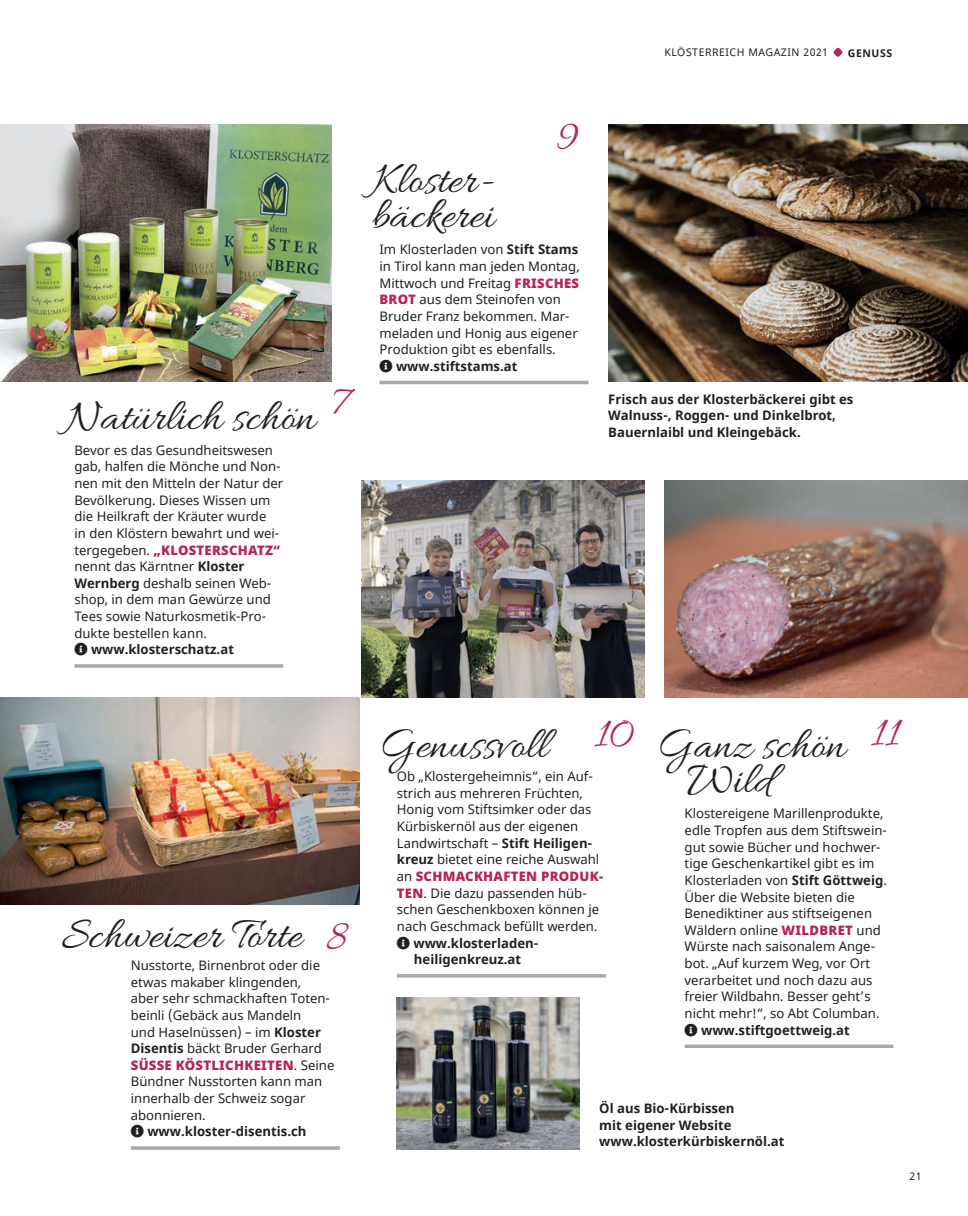
<style>
.page{position:relative;width:968px;height:1216px;background:#fff}
.page>*{position:absolute;margin:0;border:0;box-sizing:border-box;transform-origin:0 0}
.t1{font:45.5px/35px "Allura";color:#231f20}
.t2{font:45.5px "Allura";color:#b62654}
.t3{font:13.12px/16.6px "Noto Sans";color:#231f20}
.t4{font:700 13.12px/16.6px "Noto Sans";color:#231f20}
.t5{font:10.5px "Noto Sans";letter-spacing:.05em;color:#231f20}
.t6{font:700 10.5px "Noto Sans";letter-spacing:.05em;color:#231f20}
.s1{font-weight:900;color:#b62654}
.s2{font-weight:700}
</style>
<div class="page">
<svg style="left:833px;top:48px;width:10px;height:10px"></svg>
<img style="left:0;top:124px;width:331px;height:257px">
<img style="left:0;top:697px;width:359px;height:207px">
<img style="left:608px;top:124px;width:359px;height:257px">
<img style="left:664px;top:480px;width:303px;height:217px">
<img style="left:361px;top:480px;width:283px;height:217px">
<img style="left:397px;top:997px;width:182px;height:152px">
<hr style="left:74px;top:664px;width:209px;height:3px;background:#a8a9ad">
<hr style="left:131px;top:1146px;width:209px;height:3px;background:#a8a9ad">
<hr style="left:379px;top:381px;width:209px;height:3px;background:#a8a9ad">
<hr style="left:397px;top:974px;width:208px;height:3px;background:#a8a9ad">
<hr style="left:684px;top:1044px;width:209px;height:3px;background:#a8a9ad">
<h1 class="t1" style="left:65px;top:403px;width:252px">Natürlich schön</h1>
<p class="t3" style="left:74px;top:442px;width:210px">Bevor es das Gesundheitswesen gab, halfen die Mönche und Non&shy;nen mit den Mitteln der Natur der<br>Bevölkerung. Dieses Wissen um die Heilkraft der Kräuter wurde<br>in den Klöstern bewahrt und wei&shy;tergegeben. <span class="s1">„KLOSTERSCHATZ“ </span>nennt das Kärntner <span class="s2">Kloster<br>Wernberg</span> deshalb seinen Web&shy;shop, in dem man Gewürze und<br>Tees sowie Naturkosmetik-Pro&shy;dukte bestellen kann.</p>
<p class="t4" style="left:91px;top:641px;width:144px">www.klosterschatz.at</p>
<h1 class="t1" style="left:372px;top:166px;width:124px">Kloster&shy;bäckerei</h1>
<h1 class="t2" style="left:555px;top:111px;width:24px">9</h1>
<h1 class="t2" style="left:329px;top:376px;width:20px">7</h1>
<p class="t3" style="left:379px;top:242px;width:201px">Im Klosterladen von <span class="s2">Stift Stams </span>in Tirol kann man jeden Montag,<br>Mittwoch und Freitag <span class="s1">FRISCHES<br>BROT</span> aus dem Steinofen von<br>Bruder Franz bekommen. Mar&shy;meladen und Honig aus eigener<br>Produktion gibt es ebenfalls.</p>
<p class="t4" style="left:396px;top:358px;width:123px">www.stiftstams.at</p>
<p class="t5" style="left:664px;top:45px;width:165px">KLÖSTERREICH MAGAZIN 2021</p>
<p class="t6" style="left:847px;top:45px;width:46px">GENUSS</p>
<p class="t4" style="left:608px;top:391px;width:246px">Frisch aus der Klosterbäckerei gibt es<br>Walnuss-, Roggen- und Dinkelbrot,<br>Bauernlaibl und Kleingebäck.</p>
<h1 class="t1" style="left:62px;top:920px;width:242px">Schweizer Torte</h1>
<h1 class="t2" style="left:325px;top:911px;width:24px">8</h1>
<p class="t3" style="left:131px;top:957px;width:205px">Nusstorte, Birnenbrot oder die etwas makaber klingenden,<br>aber sehr schmackhaften Toten&shy;beinli (Gebäck aus Mandeln<br>und Haselnüssen) – im <span class="s2">Kloster<br>Disentis</span> bäckt Bruder Gerhard<br><span class="s1">SÜSSE KÖSTLICHKEITEN</span>. Seine<br>Bündner Nusstorten kann man innerhalb der Schweiz sogar abonnieren.</p>
<p class="t4" style="left:147px;top:1123px;width:160px">www.kloster-disentis.ch</p>
<h1 class="t2" style="left:594px;top:709px;width:41px">10</h1>
<h1 class="t2" style="left:871px;top:707px;width:30px">11</h1>
<h1 class="t1" style="left:687px;top:730px;width:160px;text-indent:-30px">Ganz schön<br>Wild</h1>
<h1 class="t1" style="left:379px;top:730px;width:170px">Genussvoll</h1>
<p class="t3" style="left:397px;top:768px;width:208px">Ob „Klostergeheimnis“, ein Auf&shy;strich aus mehreren Früchten,<br>Honig vom Stiftsimker oder das<br>Kürbiskernöl aus der eigenen<br>Landwirtschaft – <span class="s2">Stift Heiligen&shy;kreuz</span> bietet eine reiche Auswahl an <span class="s1">SCHMACKHAFTEN PRODUK-<br>TEN</span>. Die dazu passenden hüb&shy;schen Geschenkboxen können je nach Geschmack befüllt werden.</p>
<p class="t4" style="left:413px;top:934px;width:127px">www.klosterladen&shy;heiligenkreuz.at</p>
<p class="t3" style="left:684px;top:805px;width:204px">Klostereigene Marillenprodukte, edle Tropfen aus dem Stiftswein&shy;gut sowie Bücher und hochwer&shy;tige Geschenkartikel gibt es im<br>Klosterladen von <span class="s2">Stift Göttweig</span>.<br>Über die Website bieten die<br>Benediktiner aus stiftseigenen<br>Wäldern online <span class="s1">WILDBRET</span> und<br>Würste nach saisonalem Ange&shy;bot. „Auf kurzem Weg, vor Ort verarbeitet und noch dazu aus freier Wildbahn. Besser geht’s nicht mehr!“, so Abt Columban.</p>
<p class="t4" style="left:701px;top:1021px;width:150px">www.stiftgoettweig.at</p>
<p class="t4" style="left:599px;top:1100px;width:187px">Öl aus Bio-Kürbissen<br>mit eigener Website www.klosterkürbiskernöl.at</p>
<p class="t5" style="left:909px;top:1169px;width:14px">21</p>
</div>
